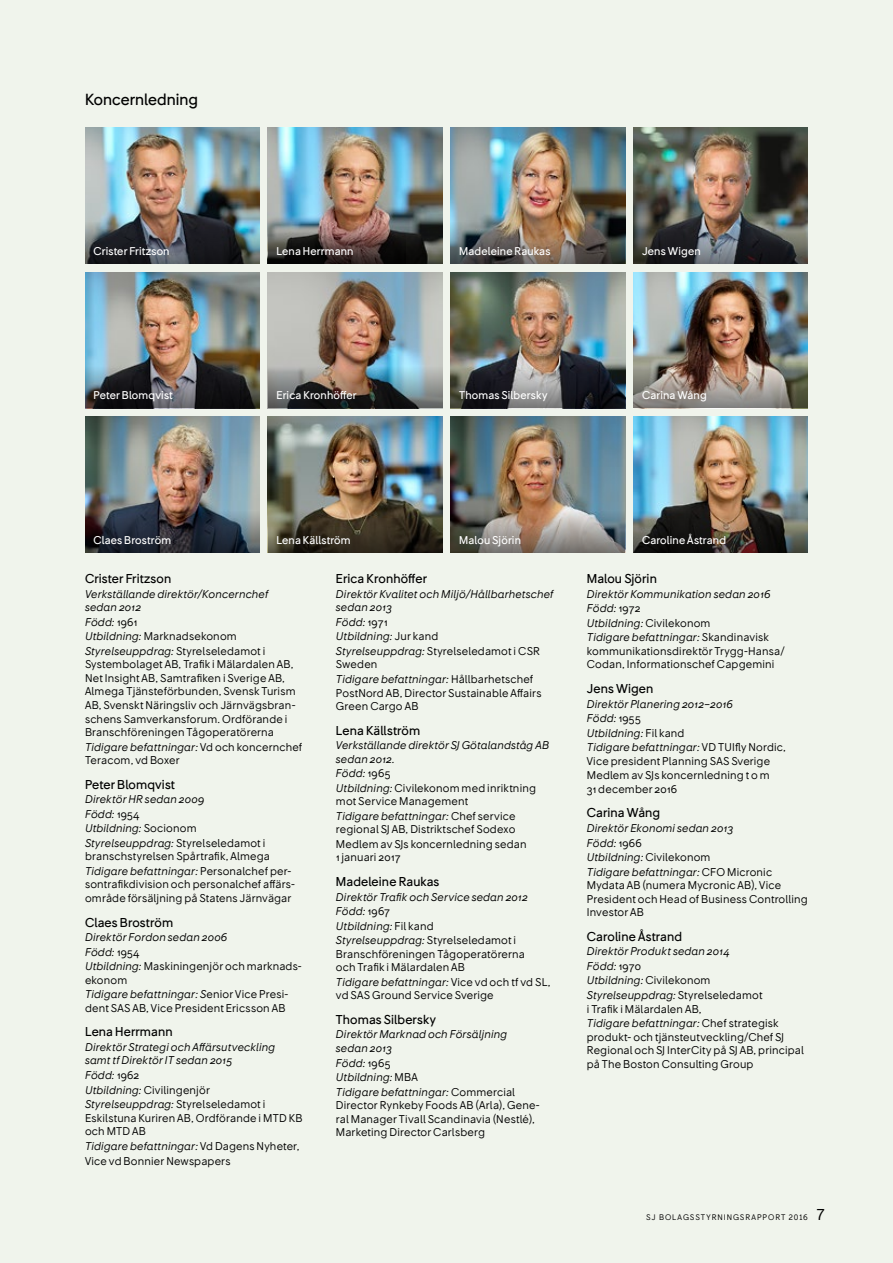
<style>
.page{position:relative;width:893px;height:1263px;background:#f0f4ec}
.page>*{position:absolute;margin:0;border:0;box-sizing:border-box;transform-origin:0 0}
.t1{font:500 15px "SJ Sans";letter-spacing:.005em;color:#000}
.t2{font:500 12px "SJ Sans";letter-spacing:.015em;color:#000}
.t3{font:10.5px/13.5px "SJ Sans";letter-spacing:.02em;color:#000}
.t4{font:italic 10.5px/14.5px "SJ Sans";letter-spacing:.02em;color:#000}
.t5{font:500 10.5px "SJ Sans";letter-spacing:.02em;color:#fff}
.t6{font:7.5px "SJ Sans";letter-spacing:.125em;color:#000}
.s1{font-style:italic}
.s2{font-style:normal}
.s3{font-size:15px}
</style>
<div class="page">
<img style="left:85px;top:417px;width:174px;height:93px">
<img style="left:268px;top:417px;width:174px;height:93px">
<img style="left:451px;top:417px;width:174px;height:93px">
<img style="left:634px;top:417px;width:174px;height:93px">
<img style="left:85px;top:510px;width:174px;height:43px">
<svg style="left:268px;top:510px;width:174px;height:43px;background:#423b2b"></svg>
<img style="left:451px;top:510px;width:174px;height:43px">
<img style="left:634px;top:510px;width:174px;height:43px">
<img style="left:85px;top:272px;width:174px;height:94px">
<img style="left:268px;top:272px;width:174px;height:94px">
<img style="left:451px;top:272px;width:174px;height:94px">
<img style="left:634px;top:272px;width:174px;height:94px">
<img style="left:85px;top:366px;width:174px;height:42px">
<img style="left:268px;top:366px;width:174px;height:42px">
<svg style="left:451px;top:366px;width:174px;height:42px;background:#444547"></svg>
<img style="left:634px;top:366px;width:174px;height:42px">
<img style="left:85px;top:128px;width:174px;height:93px">
<img style="left:268px;top:128px;width:174px;height:93px">
<img style="left:451px;top:128px;width:174px;height:93px">
<img style="left:634px;top:128px;width:174px;height:93px">
<img style="left:85px;top:221px;width:174px;height:43px">
<svg style="left:268px;top:221px;width:174px;height:43px;background:#615a57"></svg>
<img style="left:451px;top:221px;width:174px;height:43px">
<img style="left:634px;top:221px;width:174px;height:43px">
<svg style="left:268px;top:233px;width:138px;height:31px;background:#392e2b"></svg>
<h1 class="t1" style="left:85px;top:90px;width:114px">Koncernledning</h1>
<p class="t5" style="left:94px;top:244px;width:78px">Crister Fritzson</p>
<p class="t5" style="left:642px;top:244px;width:60px">Jens Wigen</p>
<p class="t5" style="left:459px;top:244px;width:93px">Madeleine Raukas</p>
<p class="t5" style="left:276px;top:244px;width:79px">Lena Herrmann</p>
<p class="t5" style="left:94px;top:389px;width:81px">Peter Blomqvist</p>
<p class="t5" style="left:276px;top:389px;width:82px">Erica Kronhöffer</p>
<p class="t5" style="left:459px;top:389px;width:90px">Thomas Silbersky</p>
<p class="t5" style="left:642px;top:389px;width:66px">Carina Wång</p>
<p class="t5" style="left:94px;top:533px;width:79px">Claes Broström</p>
<p class="t5" style="left:276px;top:533px;width:76px">Lena Källström</p>
<p class="t5" style="left:459px;top:533px;width:63px">Malou Sjörin</p>
<p class="t5" style="left:642px;top:533px;width:86px">Caroline Åstrand</p>
<p class="t2" style="left:85px;top:571px;width:88px">Crister Fritzson</p>
<p class="t4" style="left:85px;top:587px;width:184px;line-height:13.5px">Verkställande direktör/Koncernchef sedan 2012</p>
<p class="t3" style="left:85px;top:615px;width:182px;line-height:14.5px"><span class="s1">Född:</span> 1961<br><span class="s1">Utbildning:</span> Marknads ekonom<br><span class="s1">Styrelseuppdrag:</span> Styrelse ledamot i</p>
<p class="t3" style="left:85px;top:658px;width:212px">System bolaget AB, Trafik i Mälardalen AB, Net Insight AB, Samtrafiken i Sverige AB, Almega Tjänsteförbunden, Svensk Turism AB, Svenskt Näringsliv och Järnvägsbran&shy;schens Samverkans forum. Ordförande i Branschföreningen Tåg operatörerna</p>
<p class="t3" style="left:85px;top:740px;width:219px"><span class="s1">Tidigare befattningar:</span> Vd och koncernchef<br>Teracom, vd Boxer</p>
<p class="t2" style="left:85px;top:777px;width:91px">Peter Blomqvist</p>
<p class="t4" style="left:85px;top:792px;width:182px">Direktör HR sedan 2009<br>Född: <span class="s2">1954<br></span>Utbildning: <span class="s2">Socionom<br></span>Styrelseuppdrag: <span class="s2">Styrelse ledamot i</span></p>
<p class="t3" style="left:85px;top:849px;width:208px;line-height:14.5px">branschstyrelsen Spårtrafik, Almega<br><span class="s1">Tidigare befattningar:</span> Personalchef per-</p>
<p class="t3" style="left:85px;top:878px;width:211px">sontrafikdivision och personalchef affärs&shy;område försäljning på Statens Järnvägar</p>
<p class="t2" style="left:85px;top:915px;width:90px">Claes Broström</p>
<p class="t4" style="left:85px;top:930px;width:218px">Direktör Fordon sedan 2006<br>Född: <span class="s2">1954<br></span>Utbildning: <span class="s2">Maskiningenjör och marknads-</span></p>
<p class="t4" style="left:85px;top:972px;width:205px"><span class="s2">ekonom<br></span>Tidigare befattningar: S<span class="s2">enior Vice Presi-</span></p>
<p class="t3" style="left:85px;top:1001px;width:202px">dent SAS AB, Vice President Ericsson AB</p>
<p class="t2" style="left:85px;top:1024px;width:89px">Lena Herrmann</p>
<p class="t4" style="left:85px;top:1040px;width:192px;line-height:13.5px">Direktör Strategi och Affärsutveckling samt tf Direktör IT sedan 2015</p>
<p class="t3" style="left:85px;top:1068px;width:182px;line-height:14.5px"><span class="s1">Född:</span> 1962<br><span class="s1">Utbildning:</span> Civilingenjör<br><span class="s1">Styrelseuppdrag:</span> Styrelseledamot i</p>
<p class="t3" style="left:85px;top:1111px;width:219px">Eskilstuna Kuriren AB, Ordförande i MTD KB och MTD AB</p>
<p class="t3" style="left:85px;top:1138px;width:216px;line-height:15px"><span class="s1">Tidigare befattningar:</span> Vd Dagens Nyheter,<br>Vice vd Bonnier Newspapers</p>
<p class="t2" style="left:336px;top:571px;width:93px">Erica Kronhöffer</p>
<p class="t4" style="left:336px;top:587px;width:219px;line-height:13.5px">Direktör Kvalitet och Miljö/Hållbarhetschef sedan 2013</p>
<p class="t4" style="left:336px;top:615px;width:206px">Född: <span class="s2">1971<br></span>Utbildning: <span class="s2">Jur kand<br></span>Styrelseuppdrag: <span class="s2">Styrelseledamot i CSR</span></p>
<p class="t3" style="left:336px;top:657px;width:199px;line-height:14.5px">Sweden<br><span class="s1">Tidigare befattningar:</span> Hållbarhetschef</p>
<p class="t3" style="left:336px;top:686px;width:207px">PostNord AB, Director Sustainable Affairs<br>Green Cargo AB</p>
<p class="t2" style="left:336px;top:723px;width:86px">Lena Källström</p>
<p class="t4" style="left:336px;top:738px;width:215px;line-height:13.5px">Verkställande direktör SJ Götalandståg AB sedan 2012.</p>
<p class="t3" style="left:336px;top:766px;width:202px;line-height:14.5px"><span class="s1">Född:</span> 1965<br><span class="s1">Utbildning:</span> Civilekonom med inriktning</p>
<p class="t3" style="left:336px;top:794px;width:181px;line-height:14.5px">mot Service Management<br><span class="s1">Tidigare befattningar:</span> Chef service</p>
<p class="t3" style="left:336px;top:822px;width:192px;line-height:14.5px">regional SJ AB, Distriktschef Sodexo<br>Medlem av SJs koncernledning sedan</p>
<p class="t3" style="left:336px;top:851px;width:66px">1 januari 2017</p>
<p class="t2" style="left:336px;top:874px;width:105px">Madeleine Raukas</p>
<p class="t4" style="left:336px;top:889px;width:193px">Direktör Trafik och Service sedan 2012<br>Född: <span class="s2">1967<br></span>Utbildning: <span class="s2">Fil kand<br></span>Styrelseuppdrag: <span class="s2">Styrelse ledamot i</span></p>
<p class="t3" style="left:336px;top:947px;width:190px">Branschföreningen Tågoperatörerna och Trafik i Mälardalen AB</p>
<p class="t3" style="left:336px;top:975px;width:216px"><span class="s1">Tidigare befattningar:</span> Vice vd och tf vd SL, vd SAS Ground Service Sverige</p>
<p class="t2" style="left:336px;top:1012px;width:102px">Thomas Silbersky</p>
<p class="t4" style="left:336px;top:1028px;width:173px;line-height:13.5px">Direktör Marknad och Försäljning sedan 2013</p>
<p class="t4" style="left:336px;top:1055px;width:180px">Född: <span class="s2">1965<br></span>Utbildning: <span class="s2">MBA<br></span>Tidigare befattningar: <span class="s2">Commercial</span></p>
<p class="t3" style="left:336px;top:1098px;width:205px">Director Rynkeby Foods AB (Arla), Gene&shy;ral Manager Tivall Scandinavia (Nestlé),<br>Marketing Director Carlsberg</p>
<p class="t2" style="left:587px;top:571px;width:72px">Malou Sjörin</p>
<p class="t4" style="left:587px;top:587px;width:185px">Direktör Kommunikation sedan 2016<br>Född: <span class="s2">1972<br></span>Utbildning: <span class="s2">Civilekonom<br></span>Tidigare befattningar: <span class="s2">Skandinavisk</span></p>
<p class="t3" style="left:587px;top:644px;width:199px">kommunikationsdirektör Trygg-Hansa/<br>Codan, Informationschef Capgemini</p>
<p class="t2" style="left:587px;top:681px;width:68px">Jens Wigen</p>
<p class="t4" style="left:587px;top:696px;width:201px">Direktör Planering 2012–2016<br>Född: <span class="s2">1955<br></span>Utbildning: <span class="s2">Fil kand<br></span>Tidigare befattningar: <span class="s2">VD TUIfly Nordic,</span></p>
<p class="t3" style="left:587px;top:754px;width:185px;line-height:14.5px">Vice president Planning SAS Sverige<br>Medlem av SJs koncernledning t o m</p>
<p class="t3" style="left:587px;top:782px;width:92px">31 december 2016</p>
<p class="t2" style="left:587px;top:806px;width:75px">Carina Wång</p>
<p class="t4" style="left:587px;top:821px;width:187px">Direktör Ekonomi sedan 2013<br>Född: <span class="s2">1966<br></span>Utbildning: <span class="s2">Civilekonom<br></span>Tidigare befattningar: <span class="s2">CFO Micronic</span></p>
<p class="t3" style="left:587px;top:878px;width:222px">Mydata AB (numera Mycronic AB), Vice<br>President och Head of Business Controlling<br>Investor AB</p>
<p class="t2" style="left:587px;top:929px;width:97px">Caroline Åstrand</p>
<p class="t4" style="left:587px;top:944px;width:177px">Direktör Produkt sedan 2014<br>Född: <span class="s2">1970<br></span>Utbildning: <span class="s2">Civilekonom<br></span>Styrelseuppdrag: <span class="s2">Styrelseledamot</span></p>
<p class="t3" style="left:587px;top:1001px;width:193px;line-height:14.5px">i Trafik i Mälardalen AB,<br><span class="s1">Tidigare befattningar:</span> Chef strategisk</p>
<p class="t3" style="left:587px;top:1030px;width:218px">produkt- och tjänsteutveckling/Chef SJ<br>Regional och SJ InterCity på SJ AB, principal på The Boston Consulting Group</p>
<p class="t6" style="left:646px;top:1213px;width:180px">SJ BOLAGSSTYRNINGSRAPPORT 2016 <span class="s3">7</span></p>
</div>
